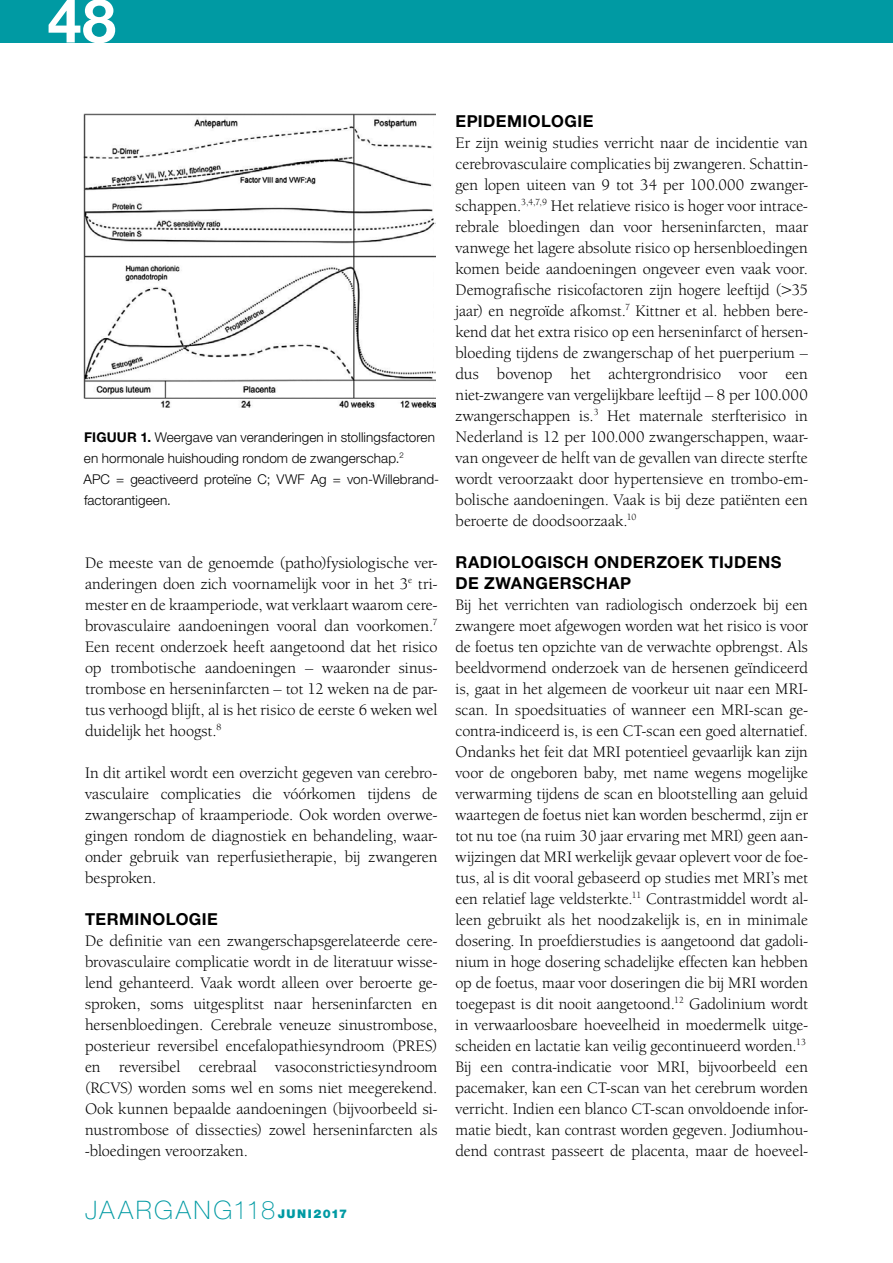
<style>
.page{position:relative;width:893px;height:1263px;background:#fff}
.page>*{position:absolute;margin:0;border:0;box-sizing:border-box;transform-origin:0 0}
.t1{font:700 60.75px "Helvetica Neue LT Std";color:#fff}
.t2{font:100 25.5px "Helvetica Neue LT Std";letter-spacing:.095em;color:#009aa3}
.t3{font:16.5px/21px "Berkeley Oldstyle IT Cby BT";color:#000;text-align:justify}
.t4{font:700 16.5px/21px "Helvetica Neue LT Std";letter-spacing:.025em;color:#000}
.t5{font:300 13.5px/21px "Helvetica Neue LT Std";letter-spacing:.005em;color:#000}
.s1{font-weight:700}
.s2{font-weight:900;font-size:12px}
</style>
<div class="page">
<div style="left:0;top:0;width:893px;height:43px;background:#009aa3"></div>
<img style="left:83px;top:114px;width:353px;height:294px">
<h1 class="t1" style="left:48px;top:-17px;width:70px">48</h1>
<p class="t5" style="left:83px;top:426px;width:356px"><span class="s1">FIGUUR 1.</span> Weergave van veranderingen in stollingsfactoren en hormonale huishouding rondom de zwangerschap.<sup>2<br></sup>APC = geactiveerd proteïne C; VWF Ag = von-Willebrand&shy;factorantigeen.</p>
<p class="t3" style="left:85px;top:552px;width:354px">De meeste van de genoemde (patho)fysiologische ver&shy;anderingen doen zich voornamelijk voor in het 3<sup>e</sup> tri&shy;mester en de kraamperiode, wat verklaart waarom cere&shy;brovasculaire aandoeningen vooral dan voorkomen.<sup>7<br></sup>Een recent onderzoek heeft aangetoond dat het risico op trombotische aandoeningen – waaronder sinus&shy;trombose en herseninfarcten – tot 12 weken na de par&shy;tus verhoogd blijft, al is het risico de eerste 6 weken wel duidelijk het hoogst.<sup>8</sup></p>
<p class="t3" style="left:85px;top:762px;width:354px">In dit artikel wordt een overzicht gegeven van cerebro&shy;vasculaire complicaties die vóórkomen tijdens de zwangerschap of kraamperiode. Ook worden overwe&shy;gingen rondom de diagnostiek en behandeling, waar&shy;onder gebruik van reperfusietherapie, bij zwangeren besproken.</p>
<p class="t4" style="left:85px;top:908px;width:134px">TERMINOLOGIE</p>
<p class="t3" style="left:85px;top:930px;width:354px">De definitie van een zwangerschapsgerelateerde cere&shy;brovasculaire complicatie wordt in de literatuur wisse&shy;lend gehanteerd. Vaak wordt alleen over beroerte ge&shy;sproken, soms uitgesplitst naar herseninfarcten en hersenbloedingen. Cerebrale veneuze sinustrombose, posterieur reversibel encefalopathiesyndroom (PRES) en reversibel cerebraal vasoconstrictiesyndroom (RCVS) worden soms wel en soms niet meegerekend.<br>Ook kunnen bepaalde aandoeningen (bijvoorbeeld si&shy;nustrombose of dissecties) zowel herseninfarcten als -bloedingen veroorzaken.</p>
<p class="t4" style="left:455px;top:110px;width:139px">EPIDEMIOLOGIE</p>
<p class="t3" style="left:455px;top:132px;width:354px">Er zijn weinig studies verricht naar de incidentie van cerebrovasculaire complicaties bij zwangeren. Schattin&shy;gen lopen uiteen van 9 tot 34 per 100.000 zwanger&shy;schappen.<sup>3,4,7,9</sup> Het relatieve risico is hoger voor intrace&shy;rebrale bloedingen dan voor herseninfarcten, maar vanwege het lagere absolute risico op hersenbloedingen komen beide aandoeningen ongeveer even vaak voor.<br>Demografische risicofactoren zijn hogere leeftijd (&gt;35 jaar) en negroïde afkomst.<sup>7</sup> Kittner et al. hebben bere&shy;kend dat het extra risico op een herseninfarct of hersen&shy;bloeding tijdens de zwangerschap of het puerperium – dus bovenop het achtergrondrisico voor een niet-zwangere van vergelijkbare leeftijd – 8 per 100.000 zwangerschappen is.<sup>3</sup> Het maternale sterfterisico in Nederland is 12 per 100.000 zwangerschappen, waar&shy;van ongeveer de helft van de gevallen van directe sterfte wordt veroorzaakt door hypertensieve en trombo-em&shy;bolische aandoeningen. Vaak is bij deze patiënten een beroerte de doodsoorzaak.<sup>10</sup></p>
<p class="t4" style="left:455px;top:551px;width:327px">RADIOLOGISCH ONDERZOEK TIJDENS<br>DE ZWANGERSCHAP</p>
<p class="t3" style="left:455px;top:594px;width:354px;text-align:left">Bij het verrichten van radiologisch onderzoek bij een zwangere moet afgewogen worden wat het risico is voor de foetus ten opzichte van de verwachte opbrengst. Als beeldvormend onderzoek van de hersenen geïndiceerd is, gaat in het algemeen de voorkeur uit naar een MRI&shy;scan. In spoedsituaties of wanneer een MRI-scan ge&shy;contra-indiceerd is, is een CT-scan een goed alternatief.<br>Ondanks het feit dat MRI potentieel gevaarlijk kan zijn voor de ongeboren baby, met name wegens mogelijke verwarming tijdens de scan en blootstelling aan geluid waartegen de foetus niet kan worden beschermd, zijn er tot nu toe (na ruim 30 jaar ervaring met MRI) geen aan&shy;wijzingen dat MRI werkelijk gevaar oplevert voor de foe&shy;tus, al is dit vooral gebaseerd op studies met MRI’s met een relatief lage veldsterkte.<sup>11</sup> Contrastmiddel wordt al&shy;leen gebruikt als het noodzakelijk is, en in minimale dosering. In proefdierstudies is aangetoond dat gadoli&shy;nium in hoge dosering schadelijke effecten kan hebben op de foetus, maar voor doseringen die bij MRI worden toegepast is dit nooit aangetoond.<sup>12</sup> Gadolinium wordt in verwaarloosbare hoeveelheid in moedermelk uitge&shy;scheiden en lactatie kan veilig gecontinueerd worden.<sup>13<br></sup>Bij een contra-indicatie voor MRI, bijvoorbeeld een pacemaker, kan een CT-scan van het cerebrum worden verricht. Indien een blanco CT-scan onvoldoende infor&shy;matie biedt, kan contrast worden gegeven. Jodiumhou&shy;dend contrast passeert de placenta, maar de hoeveel-</p>
<h2 class="t2" style="left:85px;top:1195px;width:264px">JAARGANG118<span class="s2">JUNI2017</span></h2>
</div>
